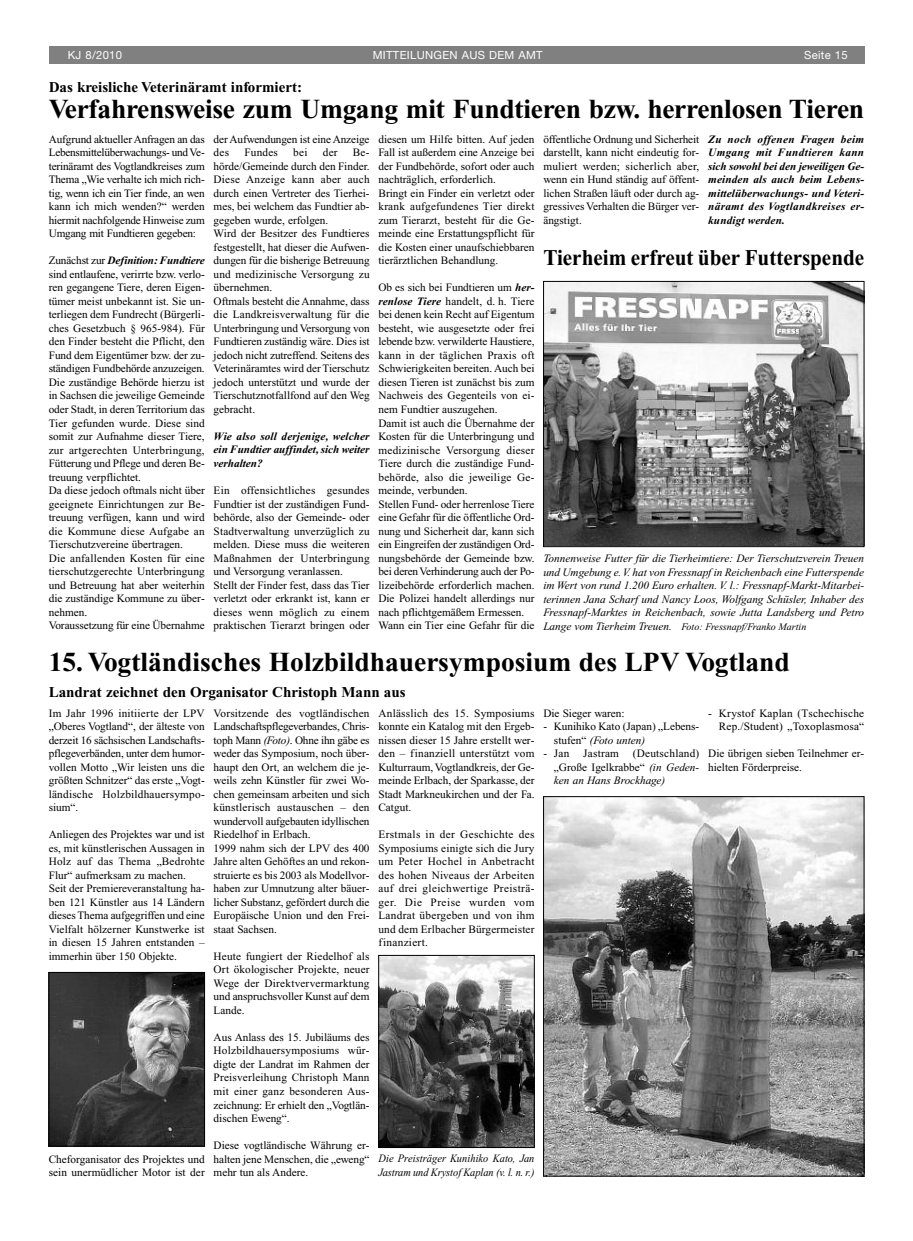
<style>
.page{position:relative;width:913px;height:1241px;background:#fff}
.page>*{position:absolute;margin:0;border:0;box-sizing:border-box;transform-origin:0 0}
.t1{font:700 27.5px "Times New Roman";letter-spacing:-.01em;color:#000}
.t2{font:700 22.5px "Times New Roman";color:#000;scale:.94 1}
.t3{font:700 15px "Times New Roman";color:#000}
.t4{font:11.25px/13.5px "Times New Roman";color:#000}
.t5{font:italic 11.25px/13.5px "Times New Roman";color:#000;text-align:justify}
.t6{font:italic 700 11.25px/13.5px "Times New Roman";letter-spacing:.01em;color:#000;text-align:justify}
.t7{font:italic 11.25px/13.5px "Times New Roman";color:#000;scale:.92 1}
.t8{font:11.25px "Helvetica Neue";letter-spacing:.03em;color:#fff}
.t9{font:italic 10px "Times New Roman";color:#000}
.s1{font-weight:700;font-style:italic}
.s2{font-size:11.25px}
.s3{font-style:italic}
</style>
<div class="page">
<div style="left:49px;top:46px;width:815px;height:18px;background:#808080"></div>
<img style="left:545px;top:283px;width:317px;height:261px">
<div style="left:543px;top:281px;width:321px;height:265px;border:1px solid #000"></div>
<img style="left:380px;top:957px;width:152px;height:188px">
<div style="left:378px;top:955px;width:156px;height:192px;border:1px solid #000"></div>
<img style="left:545px;top:798px;width:317px;height:376px">
<div style="left:543px;top:796px;width:321px;height:380px;border:1px solid #000"></div>
<img style="left:51px;top:974px;width:152px;height:170px">
<div style="left:49px;top:972px;width:156px;height:174px;border:1px solid #000"></div>
<p class="t8" style="left:68px;top:48px;width:56px">KJ 8/2010</p>
<p class="t8" style="left:373px;top:48px;width:171px">MITTEILUNGEN AUS DEM AMT</p>
<p class="t8" style="left:804px;top:48px;width:45px">Seite 15</p>
<h3 class="t3" style="left:49px;top:82px;width:255px">Das kreisliche Veterinäramt informiert:</h3>
<h1 class="t1" style="left:49px;top:100px;width:816px">Verfahrensweise zum Umgang mit Fundtieren bzw. herrenlosen Tieren</h1>
<p class="t4" style="left:49px;top:133px;width:157px;text-align:justify">Aufgrund aktueller Anfragen an das Lebensmittelüberwachungs- undVe&shy;terinäramt des Vogtlandkreises zum Thema „Wie verhalte ich mich rich&shy;tig, wenn ich ein Tier finde, an wen kann ich mich wenden?“ werden hiermit nachfolgende Hinweise zum Umgang mit Fundtieren gegeben:</p>
<p class="t4" style="left:49px;top:255px;width:157px">Zunächst zur <span class="s1">Definition: Fundtiere </span>sind entlaufene, verirrte bzw. verlo&shy;ren gegangene Tiere, deren Eigen&shy;tümer meist unbekannt ist. Sie un&shy;terliegen dem Fundrecht (Bürgerli&shy;ches Gesetzbuch § 965-984). Für den Finder besteht die Pflicht, den<br>Fund dem Eigentümer bzw. der zu&shy;ständigen Fundbehörde anzuzeigen.<br>Die zuständige Behörde hierzu ist in Sachsen die jeweilige Gemeinde oder Stadt, in deren Territorium das<br>Tier gefunden wurde. Diese sind somit zur Aufnahme dieser Tiere, zur artgerechten Unterbringung,<br>Fütterung und Pflege und deren Be&shy;treuung verpflichtet.<br>Da diese jedoch oftmals nicht über geeignete Einrichtungen zur Be&shy;treuung verfügen, kann und wird die Kommune diese Aufgabe an<br>Tierschutzvereine übertragen.<br>Die anfallenden Kosten für eine tierschutzgerechte Unterbringung und Betreuung hat aber weiterhin die zuständige Kommune zu über&shy;nehmen.<br>Voraussetzung für eine Übernahme</p>
<p class="t4" style="left:543px;top:133px;width:157px;text-align:justify">öffentliche Ordnung und Sicherheit darstellt, kann nicht eindeutig for&shy;muliert werden; sicherlich aber, wenn ein Hund ständig auf öffent&shy;lichen Straßen läuft oder durch ag&shy;gressives Verhalten die Bürger ver&shy;ängstigt.</p>
<p class="t6" style="left:708px;top:133px;width:157px">Zu noch offenen Fragen beim Umgang mit Fundtieren kann sich sowohl bei den jeweiligen Ge&shy;meinden als auch beim Lebens&shy;mittelüberwachungs- und Veteri&shy;näramt des Vogtlandkreises er&shy;kundigt werden.</p>
<p class="t4" style="left:213px;top:133px;width:157px">der Aufwendungen ist eine Anzeige des</p>
<p class="t4" style="left:378px;top:133px;width:157px">diesen um Hilfe bitten. Auf jeden Fall ist außerdem eine Anzeige bei der Fundbehörde, sofort oder auch nachträglich, erforderlich.<br>Bringt ein Finder ein verletzt oder krank aufgefundenes Tier direkt zum Tierarzt, besteht für die Ge&shy;meinde eine Erstattungspflicht für die Kosten einer unaufschiebbaren tierärztlichen Behandlung.</p>
<p class="t4" style="left:378px;top:282px;width:157px">Ob es sich bei Fundtieren um <span class="s1">her&shy;renlose Tiere</span> handelt, d. h. Tiere bei denen kein Recht auf Eigentum besteht, wie ausgesetzte oder frei lebende bzw. verwilderte Haustiere, kann in der täglichen Praxis oft Schwierigkeiten bereiten. Auch bei diesen Tieren ist zunächst bis zum Nachweis des Gegenteils von ei&shy;nem Fundtier auszugehen.<br>Damit ist auch die Übernahme der Kosten für die Unterbringung und medizinische Versorgung dieser Tiere durch die zuständige Fund&shy;behörde, also die jeweilige Ge&shy;meinde, verbunden.<br>Stellen Fund- oder herrenlose Tiere eine Gefahr für die öffentliche Ord&shy;nung und Sicherheit dar, kann sich ein Eingreifen der zuständigen Ord&shy;nungsbehörde der Gemeinde bzw. bei deren Verhinderung auch der Po&shy;lizeibehörde erforderlich machen.<br>Die Polizei handelt allerdings nur nach pflichtgemäßem Ermessen.<br>Wann ein Tier eine Gefahr für die</p>
<p class="t4" style="left:244px;top:147px;width:35px">Fundes</p>
<p class="t4" style="left:293px;top:147px;width:16px">bei</p>
<p class="t4" style="left:323px;top:147px;width:16px">der</p>
<p class="t4" style="left:213px;top:147px;width:157px;text-indent:139px">Be&shy;hörde/Gemeinde durch den Finder.<br>Diese Anzeige kann aber auch durch einen Vertreter des Tierhei&shy;mes, bei welchem das Fundtier ab&shy;gegeben wurde, erfolgen.<br>Wird der Besitzer des Fundtieres festgestellt, hat dieser die Aufwen&shy;dungen für die bisherige Betreuung und medizinische Versorgung zu übernehmen.<br>Oftmals besteht die Annahme, dass die Landkreisverwaltung für die<br>Unterbringung und Versorgung von<br>Fundtieren zuständig wäre. Dies ist jedoch nicht zutreffend. Seitens des<br>Veterinäramtes wird der Tierschutz jedoch unterstützt und wurde der<br>Tierschutznotfallfond auf den Weg gebracht.</p>
<p class="t6" style="left:213px;top:430px;width:157px">Wie also soll derjenige, welcher ein Fundtier auffindet, sich weiter verhalten?</p>
<p class="t4" style="left:213px;top:484px;width:157px">Ein offensichtliches gesundes<br>Fundtier ist der zuständigen Fund&shy;behörde, also der Gemeinde- oder<br>Stadtverwaltung unverzüglich zu melden. Diese muss die weiteren<br>Maßnahmen der Unterbringung und Versorgung veranlassen.<br>Stellt der Finder fest, dass das Tier verletzt oder erkrankt ist, kann er dieses wenn möglich zu einem praktischen Tierarzt bringen oder</p>
<h2 class="t2" style="left:543px;top:250px;width:343px">Tierheim erfreut über Futterspende</h2>
<p class="t5" style="left:543px;top:553px;width:322px">Tonnenweise Futter für die Tierheimtiere: Der Tierschutzverein Treuen und Umgebung e.V. hat von Fressnapf in Reichenbach eine Futterspende im Wert von rund 1.200 Euro erhalten. V. l.: Fressnapf-Markt-Mitarbei&shy;terinnen Jana Scharf und Nancy Loos, Wolfgang Schüsler, Inhaber des Fressnapf-Marktes in Reichenbach, sowie Jutta Landsberg und Petro</p>
<p class="t9" style="left:543px;top:623px;width:264px"><span class="s2">Lange vom Tierheim Treuen.</span> Foto: Fressnapf/Franko Martin</p>
<h1 class="t1" style="left:49px;top:653px;width:742px">15. Vogtländisches Holzbildhauersymposium des LPV Vogtland</h1>
<h3 class="t3" style="left:49px;top:687px;width:358px">Landrat zeichnet den Organisator Christoph Mann aus</h3>
<p class="t4" style="left:49px;top:707px;width:157px;text-align:justify">Im Jahr 1996 initiierte der LPV „Oberes Vogtland“, der älteste von derzeit 16 sächsischen Landschafts&shy;pflegeverbänden, unter dem humor&shy;vollen Motto „Wir leisten uns die größten Schnitzer“ das erste „Vogt&shy;ländische Holzbildhauersympo&shy;sium“.</p>
<p class="t4" style="left:49px;top:828px;width:157px">Anliegen des Projektes war und ist es, mit künstlerischen Aussagen in<br>Holz auf das Thema „Bedrohte<br>Flur“ aufmerksam zu machen.<br>Seit der Premiereveranstaltung ha&shy;ben 121 Künstler aus 14 Ländern dieses Thema aufgegriffen und eine<br>Vielfalt hölzerner Kunstwerke ist in diesen 15 Jahren entstanden – immerhin über 150 Objekte.</p>
<p class="t4" style="left:213px;top:707px;width:157px">Vorsitzende des vogtländischen<br>Landschaftspflegeverbandes, Chris&shy;toph Mann <span class="s3">(Foto)</span>. Ohne ihn gäbe es weder das Symposium, noch über&shy;haupt den Ort, an welchem die je&shy;weils zehn Künstler für zwei Wo&shy;chen gemeinsam arbeiten und sich künstlerisch austauschen – den wundervoll aufgebauten idyllischen<br>Riedelhof in Erlbach.<br>1999 nahm sich der LPV des 400<br>Jahre alten Gehöftes an und rekon&shy;struierte es bis 2003 als Modellvor&shy;haben zur Umnutzung alter bäuer&shy;licher Substanz, gefördert durch die<br>Europäische Union und den Frei&shy;staat Sachsen.</p>
<p class="t4" style="left:213px;top:950px;width:157px;text-align:justify">Heute fungiert der Riedelhof als Ort ökologischer Projekte, neuer Wege der Direktververmarktung und anspruchsvoller Kunst auf dem Lande.</p>
<p class="t4" style="left:213px;top:1031px;width:157px;text-align:justify">Aus Anlass des 15. Jubiläums des Holzbildhauersymposiums wür&shy;digte der Landrat im Rahmen der Preisverleihung Christoph Mann mit einer ganz besonderen Aus&shy;zeichnung: Er erhielt den „Vogtlän&shy;dischen Eweng“.</p>
<p class="t4" style="left:213px;top:1139px;width:157px;text-align:justify">Diese vogtländische Währung er&shy;halten jene Menschen, die „eweng“ mehr tun als Andere.</p>
<p class="t4" style="left:378px;top:707px;width:157px;text-align:justify">Anlässlich des 15. Symposiums konnte ein Katalog mit den Ergeb&shy;nissen dieser 15 Jahre erstellt wer&shy;den – finanziell unterstützt vom Kulturraum, Vogtlandkreis, der Ge&shy;meinde Erlbach, der Sparkasse, der Stadt Markneukirchen und der Fa.<br>Catgut.</p>
<p class="t4" style="left:378px;top:828px;width:157px;text-align:justify">Erstmals in der Geschichte des Symposiums einigte sich die Jury um Peter Hochel in Anbetracht des hohen Niveaus der Arbeiten auf drei gleichwertige Preisträ&shy;ger. Die Preise wurden vom Landrat übergeben und von ihm und dem Erlbacher Bürgermeister finanziert.</p>
<p class="t4" style="left:543px;top:707px;width:83px">Die Sieger waren:</p>
<p class="t4" style="left:554px;top:720px;width:147px;text-indent:-11px">- Kunihiko Kato (Japan) „Lebens&shy;stufen“ <span class="s3">(Foto unten)</span></p>
<p class="t4" style="left:554px;top:747px;width:147px;text-align:justify;text-indent:-11px">- Jan Jastram (Deutschland) „Große Igelkrabbe“ <span class="s3">(in Geden&shy;ken an Hans Brockhage)</span></p>
<p class="t4" style="left:708px;top:707px;width:157px;text-align:right">- Krystof Kaplan (Tschechische<br>Rep./Student) „Toxoplasmosa“</p>
<p class="t4" style="left:708px;top:747px;width:157px">Die übrigen sieben Teilnehmer er&shy;hielten Förderpreise.</p>
<p class="t7" style="left:378px;top:1152px;width:171px">Die Preisträger Kunihiko Kato, Jan<br>Jastram und Krystof Kaplan (v. l. n. r.)</p>
<p class="t4" style="left:49px;top:1152px;width:157px">Cheforganisator des Projektes und sein unermüdlicher Motor ist der</p>
</div>
